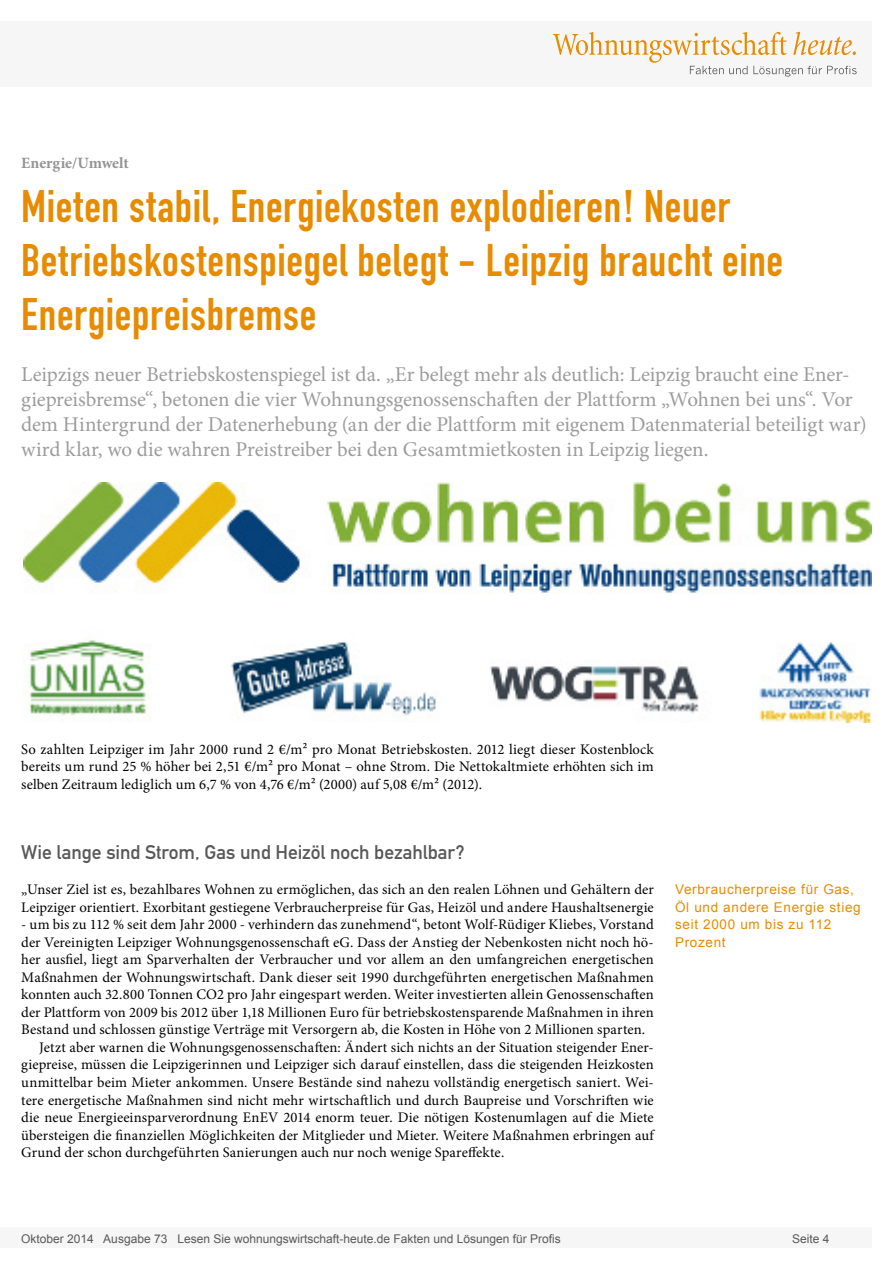
<style>
.page{position:relative;width:893px;height:1263px;background:#fff}
.page>*{position:absolute;margin:0;border:0;box-sizing:border-box;transform-origin:0 0}
.Überschrift_Groß{font:45px/54px "DIN Engschrift";letter-spacing:.015em;color:#e78b00}
.Anlesetext{font:21px/25.2px "Minion Pro";letter-spacing:-.005em;color:#9c9c9c}
.Überschrift_Grau{font:19.5px "DIN Mittelschrift";letter-spacing:-.005em;color:#595959}
.Kategorie{font:700 15.75px "Minion Pro";letter-spacing:-.005em;color:#939393}
.Fließtext_erste_Zeil{font:14.7px/17.5px "Minion Pro";letter-spacing:.005em;color:#000;text-align:justify}
.Fliesstext{font:14.7px/17.5px "Minion Pro";letter-spacing:.005em;color:#000;text-align:justify}
.Info{font:13.5px/17.5px "Arial";letter-spacing:.05em;color:#e78b00}
.t1{font:12px "Arial";color:#595959}
</style>
<div class="page">
<div style="left:0;top:1227px;width:872px;height:20px;background:#f6f6f6"></div>
<div style="left:0;top:21px;width:872px;height:66px;background:#f6f6f6"></div>
<svg style="left:553px;top:32px;width:304px;height:45px"></svg>
<img style="left:23px;top:483px;width:849px;height:240px">
<p class="Kategorie" style="left:21px;top:152px;width:109px">Energie/Umwelt</p>
<p class="Überschrift_Groß" style="left:21px;top:180px;width:763px">Mieten stabil, Energiekosten explodieren! Neuer<br>Betriebskostenspiegel belegt - Leipzig braucht eine<br>Energiepreisbremse</p>
<p class="Anlesetext" style="left:21px;top:361px;width:847px">Leipzigs neuer Betriebskostenspiegel ist da. „Er belegt mehr als deutlich: Leipzig braucht eine Ener&shy;giepreisbremse“, betonen die vier Wohnungsgenossenschaften der Plattform „Wohnen bei uns“. Vor dem Hintergrund der Datenerhebung (an der die Plattform mit eigenem Datenmaterial beteiligt war) wird klar, wo die wahren Preistreiber bei den Gesamtmietkosten in Leipzig liegen.</p>
<p class="Fließtext_erste_Zeil" style="left:21px;top:740px;width:634px">So zahlten Leipziger im Jahr 2000 rund 2 €/m² pro Monat Betriebskosten. 2012 liegt dieser Kostenblock bereits um rund 25 % höher bei 2,51 €/m² pro Monat – ohne Strom. Die Nettokaltmiete erhöhten sich im selben Zeitraum lediglich um 6,7 % von 4,76 €/m² (2000) auf 5,08 €/m² (2012).</p>
<p class="Überschrift_Grau" style="left:21px;top:840px;width:445px">Wie lange sind Strom, Gas und Heizöl noch bezahlbar?</p>
<p class="Fließtext_erste_Zeil" style="left:21px;top:880px;width:634px">„Unser Ziel ist es, bezahlbares Wohnen zu ermöglichen, das sich an den realen Löhnen und Gehältern der<br>Leipziger orientiert. Exorbitant gestiegene Verbraucherpreise für Gas, Heizöl und andere Haushaltsenergie</p>
<p class="Fließtext_erste_Zeil" style="left:21px;top:916px;width:634px">- um bis zu 112 % seit dem Jahr 2000 - verhindern das zunehmend“, betont Wolf-Rüdiger Kliebes, Vorstand der Vereinigten Leipziger Wohnungsgenossenschaft eG. Dass der Anstieg der Nebenkosten nicht noch hö&shy;her ausfiel, liegt am Sparverhalten der Verbraucher und vor allem an den umfangreichen energetischen Maßnahmen der Wohnungswirtschaft. Dank dieser seit 1990 durchgeführten energetischen Maßnahmen konnten auch 32.800 Tonnen CO2 pro Jahr eingespart werden. Weiter investierten allein Genossenschaften der Plattform von 2009 bis 2012 über 1,18 Millionen Euro für betriebskostensparende Maßnahmen in ihren Bestand und schlossen günstige Verträge mit Versorgern ab, die Kosten in Höhe von 2 Millionen sparten.</p>
<p class="Fliesstext" style="left:21px;top:1038px;width:634px;text-indent:18px">Jetzt aber warnen die Wohnungsgenossenschaften: Ändert sich nichts an der Situation steigender Ener&shy;giepreise, müssen die Leipzigerinnen und Leipziger sich darauf einstellen, dass die steigenden Heizkosten unmittelbar beim Mieter ankommen. Unsere Bestände sind nahezu vollständig energetisch saniert. Wei&shy;tere energetische Maßnahmen sind nicht mehr wirtschaftlich und durch Baupreise und Vorschriften wie die neue Energieeinsparverordnung EnEV 2014 enorm teuer. Die nötigen Kostenumlagen auf die Miete übersteigen die finanziellen Möglichkeiten der Mitglieder und Mieter. Weitere Maßnahmen erbringen auf Grund der schon durchgeführten Sanierungen auch nur noch wenige Spareffekte.</p>
<p class="Info" style="left:675px;top:880px;width:187px">Verbraucherpreise für Gas,<br>Öl und andere Energie stieg seit 2000 um bis zu 112<br>Prozent</p>
<p class="t1" style="left:21px;top:1230px;width:541px">Oktober 2014 Ausgabe 73 Lesen Sie wohnungswirtschaft-heute.de Fakten und Lösungen für Profis</p>
<p class="t1" style="left:792px;top:1231px;width:39px">Seite 4</p>
</div>
